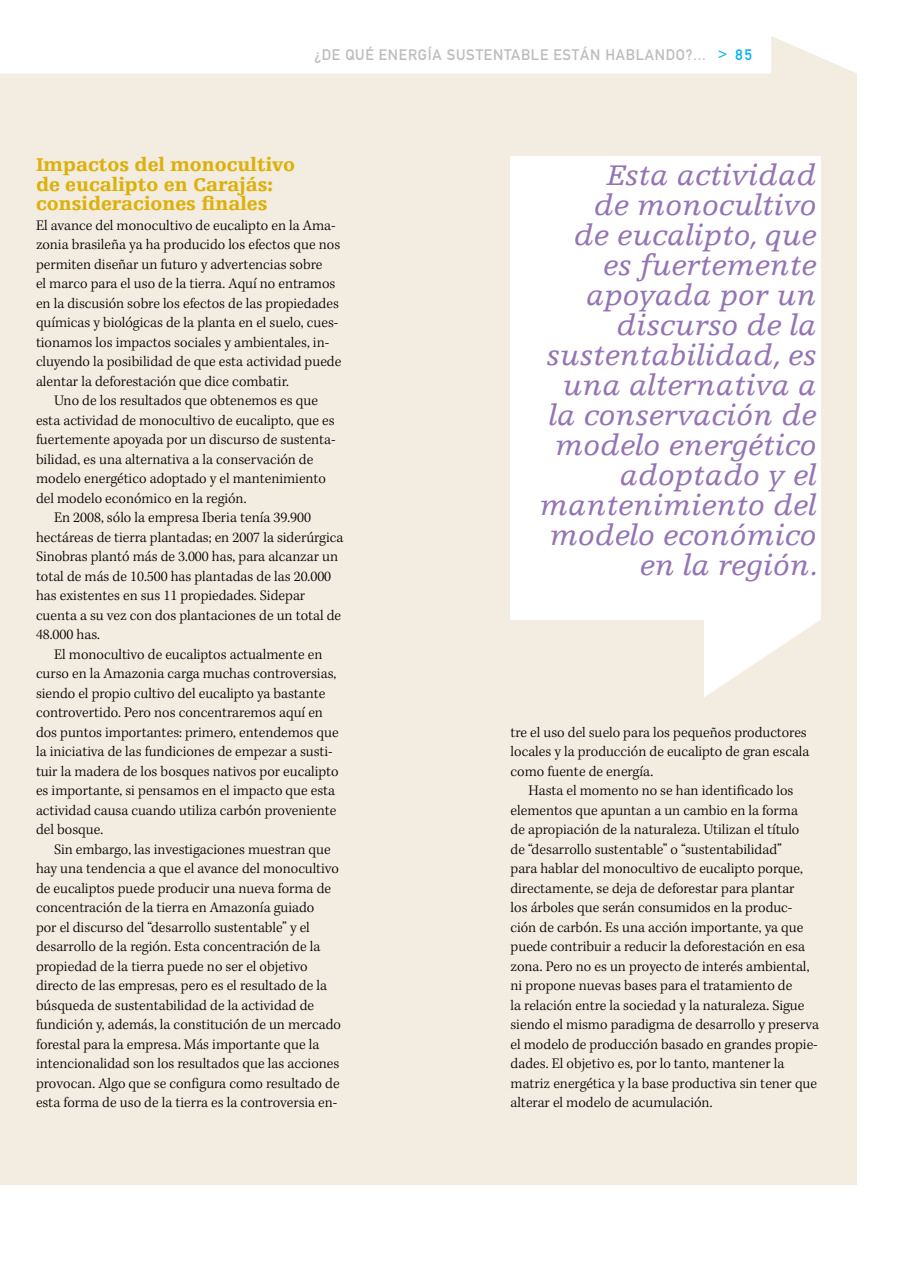
<style>
.page{position:relative;width:911px;height:1263px;background:#fff}
.page>*{position:absolute;margin:0;border:0;box-sizing:border-box;transform-origin:0 0}
.t1{font:italic 30px/30px "Egyptienne F";color:#9474b4;text-align:right}
.t2{font:900 19.5px/19.5px "Egyptienne F";color:#ddb10a}
.t3{font:300 15px/19.5px "Kepler Std";color:#000}
.t4{font:15px "DIN Mittelschrift";letter-spacing:.05em;color:#bcbdbf}
.s1{color:#00b3f0}
</style>
<div class="page">
<div style="left:0;top:36px;width:857px;height:1149px;background:#f3ece0"></div>
<div style="left:511px;top:156px;width:310px;height:464px;background:#fff"></div>
<svg style="left:704px;top:620px;width:117px;height:78px"></svg>
<p class="t4" style="left:314px;top:46px;width:439px">¿DE QUÉ ENERGÍA SUSTENTABLE ESTÁN HABLANDO?... <span class="s1">&gt; 85</span></p>
<h2 class="t2" style="left:36px;top:155px;width:261px">Impactos del monocultivo de eucalipto en Carajás: consideraciones finales</h2>
<p class="t3" style="left:36px;top:216px;width:301px">El avance del monocultivo de eucalipto en la Ama-</p>
<p class="t3" style="left:36px;top:235px;width:306px">zonia brasileña ya ha producido los efectos que nos</p>
<p class="t3" style="left:36px;top:255px;width:288px">permiten diseñar un futuro y advertencias sobre</p>
<p class="t3" style="left:36px;top:274px;width:301px">el marco para el uso de la tierra. Aquí no entramos</p>
<p class="t3" style="left:36px;top:294px;width:304px">en la discusión sobre los efectos de las propiedades</p>
<p class="t3" style="left:36px;top:313px;width:304px">químicas y biológicas de la planta en el suelo, cues-</p>
<p class="t3" style="left:36px;top:333px;width:295px">tionamos los impactos sociales y ambientales, in-</p>
<p class="t3" style="left:36px;top:352px;width:307px">cluyendo la posibilidad de que esta actividad puede</p>
<p class="t3" style="left:36px;top:372px;width:255px">alentar la deforestación que dice combatir.</p>
<p class="t3" style="left:54px;top:391px;width:266px">Uno de los resultados que obtenemos es que</p>
<p class="t3" style="left:36px;top:411px;width:300px">esta actividad de monocultivo de eucalipto, que es</p>
<p class="t3" style="left:36px;top:430px;width:301px">fuertemente apoyada por un discurso de sustenta-</p>
<p class="t3" style="left:36px;top:450px;width:279px">bilidad, es una alternativa a la conservación de</p>
<p class="t3" style="left:36px;top:469px;width:291px">modelo energético adoptado y el mantenimiento</p>
<p class="t3" style="left:36px;top:489px;width:212px">del modelo económico en la región.</p>
<p class="t3" style="left:54px;top:508px;width:259px">En 2008, sólo la empresa Iberia tenía 39.900</p>
<p class="t3" style="left:36px;top:528px;width:309px">hectáreas de tierra plantadas; en 2007 la siderúrgica</p>
<p class="t3" style="left:36px;top:547px;width:304px">Sinobras plantó más de 3.000 has, para alcanzar un</p>
<p class="t3" style="left:36px;top:567px;width:297px">total de más de 10.500 has plantadas de las 20.000</p>
<p class="t3" style="left:36px;top:586px;width:271px">has existentes en sus 11 propiedades. Sidepar</p>
<p class="t3" style="left:36px;top:606px;width:307px">cuenta a su vez con dos plantaciones de un total de</p>
<p class="t3" style="left:36px;top:625px;width:66px">48.000 has.</p>
<p class="t3" style="left:54px;top:645px;width:270px">El monocultivo de eucaliptos actualmente en</p>
<p class="t3" style="left:36px;top:664px;width:302px">curso en la Amazonia carga muchas controversias,</p>
<p class="t3" style="left:36px;top:684px;width:291px">siendo el propio cultivo del eucalipto ya bastante</p>
<p class="t3" style="left:36px;top:703px;width:288px">controvertido. Pero nos concentraremos aquí en</p>
<p class="t3" style="left:36px;top:723px;width:304px">dos puntos importantes: primero, entendemos que</p>
<p class="t3" style="left:36px;top:742px;width:298px">la iniciativa de las fundiciones de empezar a susti-</p>
<p class="t3" style="left:36px;top:762px;width:304px">tuir la madera de los bosques nativos por eucalipto</p>
<p class="t3" style="left:36px;top:781px;width:301px">es importante, si pensamos en el impacto que esta</p>
<p class="t3" style="left:36px;top:801px;width:302px">actividad causa cuando utiliza carbón proveniente</p>
<p class="t3" style="left:36px;top:820px;width:69px">del bosque.</p>
<p class="t3" style="left:54px;top:840px;width:278px">Sin embargo, las investigaciones muestran que</p>
<p class="t3" style="left:36px;top:859px;width:304px">hay una tendencia a que el avance del monocultivo</p>
<p class="t3" style="left:36px;top:879px;width:297px">de eucaliptos puede producir una nueva forma de</p>
<p class="t3" style="left:36px;top:898px;width:280px">concentración de la tierra en Amazonía guiado</p>
<p class="t3" style="left:36px;top:918px;width:275px">por el discurso del “desarrollo sustentable” y el</p>
<p class="t3" style="left:36px;top:937px;width:286px">desarrollo de la región. Esta concentración de la</p>
<p class="t3" style="left:36px;top:957px;width:273px">propiedad de la tierra puede no ser el objetivo</p>
<p class="t3" style="left:36px;top:976px;width:293px">directo de las empresas, pero es el resultado de la</p>
<p class="t3" style="left:36px;top:996px;width:280px">búsqueda de sustentabilidad de la actividad de</p>
<p class="t3" style="left:36px;top:1015px;width:306px">fundición y, además, la constitución de un mercado</p>
<p class="t3" style="left:36px;top:1035px;width:285px">forestal para la empresa. Más importante que la</p>
<p class="t3" style="left:36px;top:1054px;width:305px">intencionalidad son los resultados que las acciones</p>
<p class="t3" style="left:36px;top:1074px;width:305px">provocan. Algo que se configura como resultado de</p>
<p class="t3" style="left:36px;top:1093px;width:303px">esta forma de uso de la tierra es la controversia en-</p>
<h1 class="t1" style="left:540px;top:160px;width:280px">Esta actividad<br>de monocultivo<br>de eucalipto, que es fuertemente apoyada por un discurso de la sustentabilidad, es una alternativa a la conservación de modelo energético adoptado y el mantenimiento del modelo económico en la región.</h1>
<p class="t3" style="left:511px;top:723px;width:300px">tre el uso del suelo para los pequeños productores locales y la producción de eucalipto de gran escala como fuente de energía.</p>
<p class="t3" style="left:511px;top:781px;width:310px;text-indent:18px">Hasta el momento no se han identificado los elementos que apuntan a un cambio en la forma<br>de apropiación de la naturaleza. Utilizan el título<br>de “desarrollo sustentable” o “sustentabilidad”<br>para hablar del monocultivo de eucalipto porque, directamente, se deja de deforestar para plantar<br>los árboles que serán consumidos en la produc&shy;ción de carbón. Es una acción importante, ya que puede contribuir a reducir la deforestación en esa zona. Pero no es un proyecto de interés ambiental, ni propone nuevas bases para el tratamiento de<br>la relación entre la sociedad y la naturaleza. Sigue siendo el mismo paradigma de desarrollo y preserva el modelo de producción basado en grandes propie&shy;dades. El objetivo es, por lo tanto, mantener la matriz energética y la base productiva sin tener que alterar el modelo de acumulación.</p>
</div>
